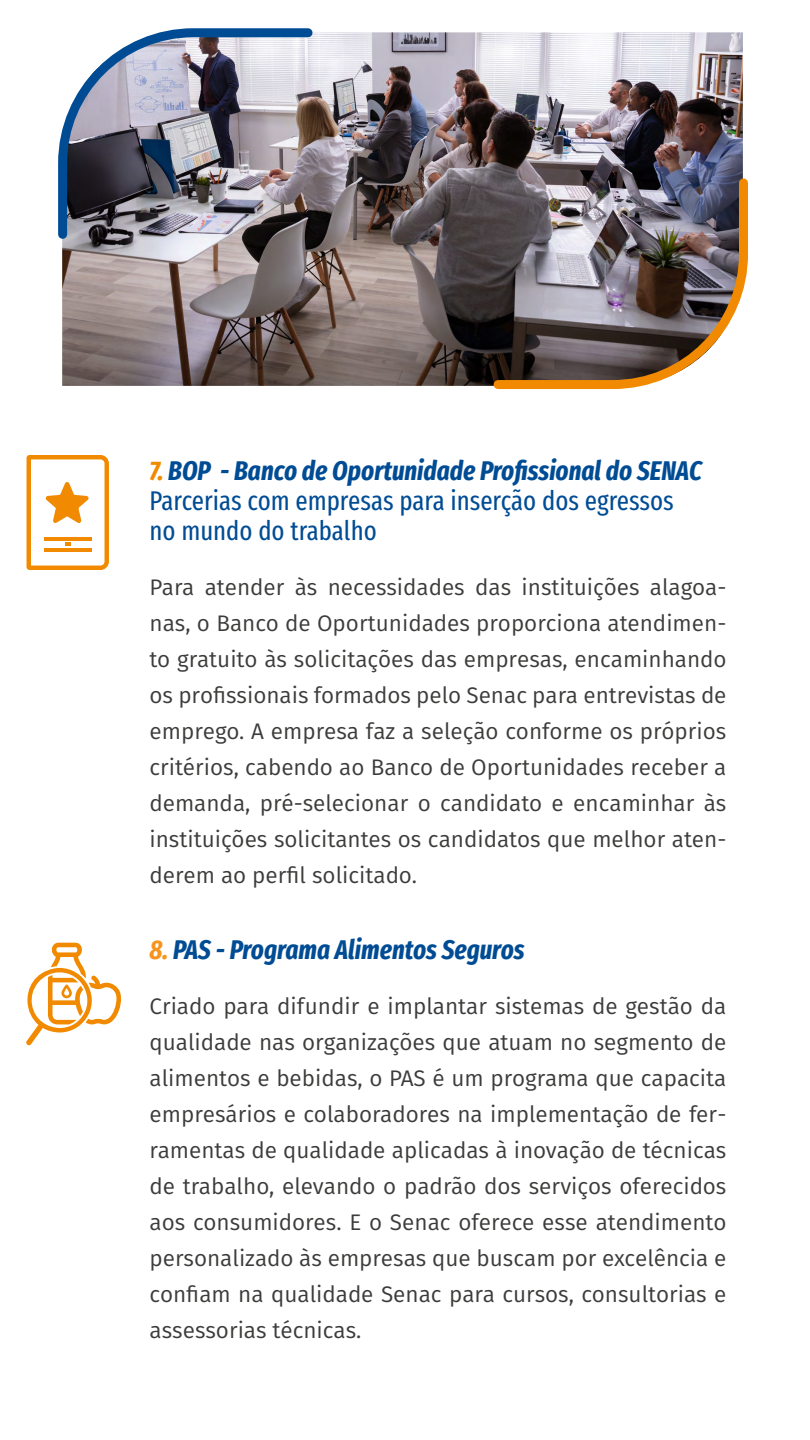
<style>
.page{position:relative;width:810px;height:1440px;background:#fff}
.page>*{position:absolute;margin:0;border:0;box-sizing:border-box;transform-origin:0 0}
.t1{font:27px/29.8px "Fira Sans Compressed";color:#004c94}
.t2{font:italic 700 27px "Fira Sans Compressed";color:#004c94}
.t3{font:22.5px/36px "Fira Sans";color:#3c3c3b;text-align:justify}
.s1{font-weight:700;font-style:italic;color:#f18a00}
.s2{font-weight:700;font-style:italic}
.s3{color:#f7941d}
</style>
<div class="page">
<svg style="left:27px;top:455px;width:82px;height:115px"></svg>
<img style="left:62px;top:32px;width:681px;height:354px">
<img style="left:58px;top:28px;width:259px;height:215px">
<img style="left:489px;top:174px;width:259px;height:216px">
<svg style="left:26px;top:943px;width:96px;height:103px"></svg>
<p class="t1" style="left:150px;top:455px;width:554px"><span class="s1">7.</span> <span class="s2">BOP - Banco de Oportunidade Profissional do SENAC<br></span>Parcerias com empresas para inserção dos egressos no mundo do trabalho</p>
<p class="t3" style="left:150px;top:569px;width:578px">Para atender às necessidades das instituições alagoa&shy;nas, o Banco de Oportunidades proporciona atendimen&shy;to gratuito às solicitações das empresas, encaminhando os profissionais formados pelo Senac para entrevistas de emprego. A empresa faz a seleção conforme os próprios critérios, cabendo ao Banco de Oportunidades receber a demanda, pré-selecionar o candidato e encaminhar às instituições solicitantes os candidatos que melhor aten&shy;derem ao perfil solicitado.</p>
<p class="t2" style="left:150px;top:927px;width:377px"><span class="s3">8.</span> PAS - Programa Alimentos Seguros</p>
<p class="t3" style="left:150px;top:989px;width:578px">Criado para difundir e implantar sistemas de gestão da qualidade nas organizações que atuam no segmento de alimentos e bebidas, o PAS é um programa que capacita empresários e colaboradores na implementação de fer&shy;ramentas de qualidade aplicadas à inovação de técnicas de trabalho, elevando o padrão dos serviços oferecidos aos consumidores. E o Senac oferece esse atendimento personalizado às empresas que buscam por excelência e confiam na qualidade Senac para cursos, consultorias e assessorias técnicas.</p>
</div>
